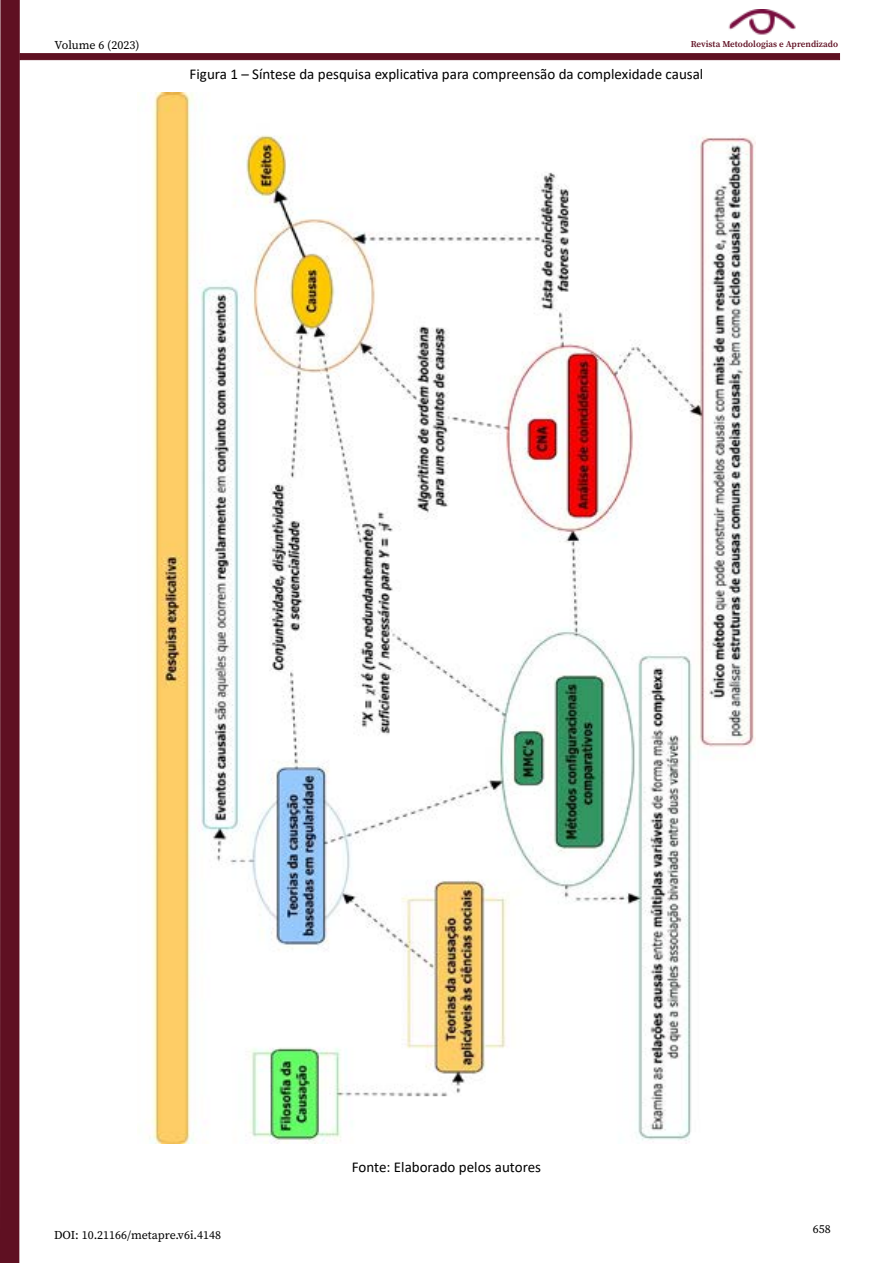
<style>
.page{position:relative;width:893px;height:1263px;background:#fff}
.page>*{position:absolute;margin:0;border:0;box-sizing:border-box;transform-origin:0 0}
.t1{font:15px "Calibri";color:#000}
.t2{font:12px "Source Serif Pro";color:#000}
.t3{font:600 9px "Source Serif Pro";color:#601023}
</style>
<div class="page">
<div style="left:0;top:0;width:20px;height:1263px;background:#5f1022"></div>
<div style="left:20px;top:53px;width:820px;height:7px;background:#5f1022;border:1px solid #5e1021"></div>
<img style="left:728px;top:10px;width:68px;height:25px">
<img style="left:151px;top:92px;width:604px;height:1052px">
<p class="t2" style="left:55px;top:37px;width:86px">Volume 6 (2023)</p>
<p class="t3" style="left:691px;top:38px;width:149px">Revista Metodologias e Aprendizado</p>
<p class="t1" style="left:190px;top:64px;width:515px">Figura 1 – Síntese da pesquisa explicativa para compreensão da complexidade causal</p>
<p class="t2" style="left:54px;top:1227px;width:169px">DOI: 10.21166/metapre.v6i.4148</p>
<p class="t1" style="left:352px;top:1157px;width:191px">Fonte: Elaborado pelos autores</p>
<p class="t2" style="left:813px;top:1220px;width:19px">658</p>
</div>
